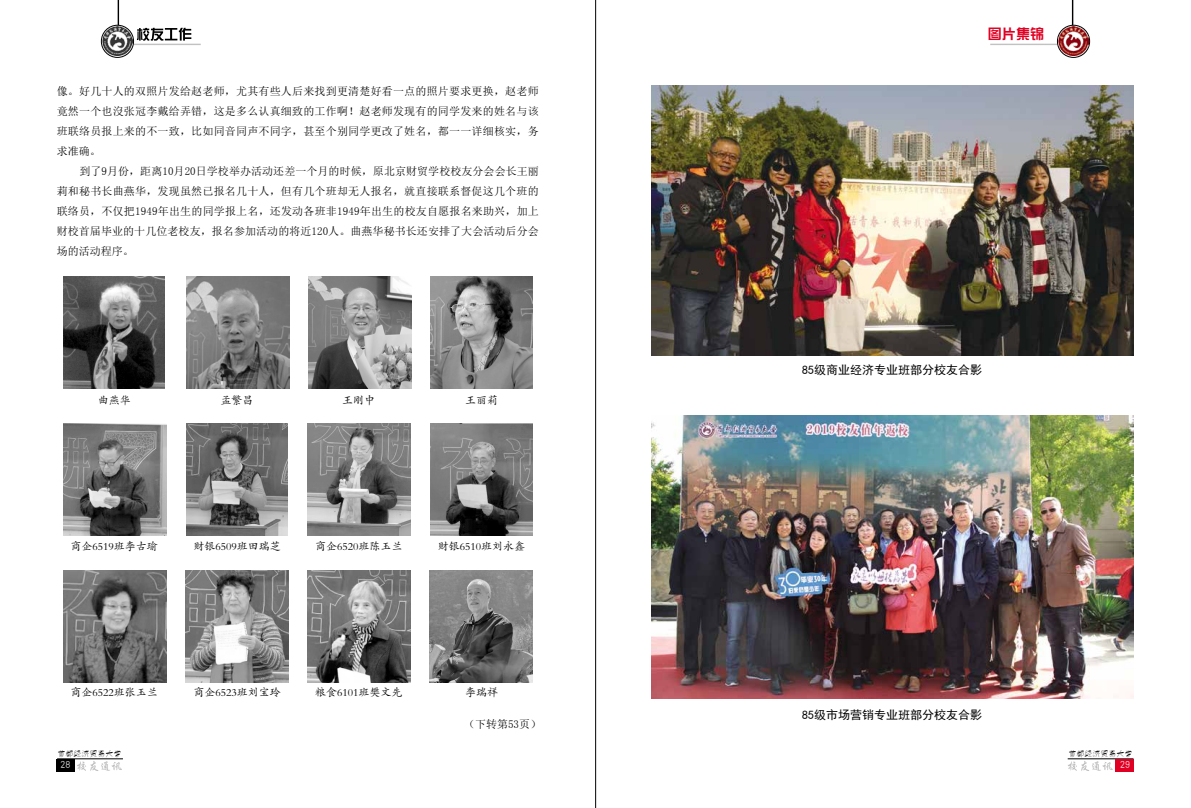
<style>
.page{position:relative;width:1191px;height:808px;background:#fff}
.page>*{position:absolute;margin:0;border:0;box-sizing:border-box;transform-origin:0 0}
.t1{font:14px "H Yk 1 gj";color:#df0023}
.t2{font:12px "Sim Hei";color:#000}
.t3{font:11px/20px "Sim Sun";letter-spacing:.005em;color:#000;text-align:justify}
.t4{font:11px "FZKTJW GB1 0";color:#000}
.t5{font:10px "H Yg 2 gj";color:#fff}
.t6{font:8px "H Yg 4 gj";color:#000}
</style>
<div class="page">
<hr style="left:1067px;top:758px;width:66px;height:1px;background:#000">
<div style="left:1115px;top:758px;width:19px;height:13px;background:#df0023"></div>
<svg style="left:1068px;top:761px;width:44px;height:10px"></svg>
<hr style="left:1072px;top:0;width:1px;height:44px;background:#000">
<hr style="left:990px;top:44px;width:91px;height:1px;background:#c2c2c2">
<div style="left:1057px;top:25px;width:32px;height:33px;border:1px solid #000;border-radius:50%"></div>
<img style="left:1058px;top:26px;width:30px;height:30px">
<hr style="left:595px;top:0;width:1px;height:808px;background:#000">
<hr style="left:118px;top:0;width:1px;height:44px;background:#000">
<hr style="left:115px;top:44px;width:86px;height:1px;background:#c2c2c2">
<hr style="left:57px;top:758px;width:66px;height:1px;background:#000">
<div style="left:56px;top:758px;width:19px;height:13px;background:#000"></div>
<div style="left:101px;top:25px;width:33px;height:32px;background:#6b6b6b;border-radius:50%"></div>
<div style="left:101px;top:25px;width:33px;height:33px;border:1px solid #000;border-radius:50%"></div>
<img style="left:103px;top:26px;width:29px;height:30px">
<svg style="left:77px;top:761px;width:45px;height:10px"></svg>
<img style="left:186px;top:277px;width:103px;height:112px">
<svg style="left:137px;top:28px;width:54px;height:13px"></svg>
<img style="left:63px;top:424px;width:103px;height:111px">
<img style="left:186px;top:424px;width:102px;height:111px">
<img style="left:307px;top:424px;width:103px;height:111px">
<img style="left:430px;top:424px;width:102px;height:111px">
<img style="left:185px;top:570px;width:103px;height:112px">
<img style="left:307px;top:570px;width:103px;height:112px">
<img style="left:429px;top:570px;width:103px;height:112px">
<img style="left:63px;top:277px;width:102px;height:112px">
<img style="left:63px;top:570px;width:103px;height:112px">
<img style="left:308px;top:277px;width:103px;height:112px">
<img style="left:430px;top:277px;width:102px;height:112px">
<img style="left:651px;top:85px;width:482px;height:270px">
<img style="left:652px;top:415px;width:481px;height:284px">
<p class="t3" style="left:57px;top:81px;width:483px">像。好几十人的双照片发给赵老师，尤其有些人后来找到更清楚好看一点的照片要求更换，赵老师竟然一个也沒张冠李戴给弄错，这是多么认真细致的工作啊！赵老师发现有的同学发来的姓名与该班联络员报上来的不一致，比如同音同声不同字，甚至个别同学更改了姓名，都一一详细核实，务求准确。</p>
<p class="t3" style="left:57px;top:161px;width:484px;text-indent:23px">到了9月份，距离10月20日学校举办活动还差一个月的时候，原北京财贸学校校友分会会长王丽莉和秘书长曲燕华，发现虽然已报名几十人，但有几个班却无人报名，就直接联系督促这几个班的联络员，不仅把1949年出生的同学报上名，还发动各班非1949年出生的校友自愿报名来助兴，加上财校首届毕业的十几位老校友，报名参加活动的将近120人。曲燕华秘书长还安排了大会活动后分会场的活动程序。</p>
<p class="t4" style="left:98px;top:395px;width:34px">曲燕华</p>
<p class="t4" style="left:221px;top:395px;width:34px">孟繁昌</p>
<p class="t4" style="left:342px;top:395px;width:34px">王刚中</p>
<p class="t4" style="left:465px;top:395px;width:34px">王丽莉</p>
<p class="t4" style="left:71px;top:541px;width:89px">商企6519班李古瑜</p>
<p class="t4" style="left:193px;top:541px;width:89px">财银6509班田瑞芝</p>
<p class="t4" style="left:315px;top:541px;width:89px">商企6520班陈玉兰</p>
<p class="t4" style="left:438px;top:541px;width:89px">财银6510班刘永鑫</p>
<p class="t4" style="left:71px;top:687px;width:89px">商企6522班张玉兰</p>
<p class="t6" style="left:57px;top:750px;width:66px">首都经济贸易大学</p>
<p class="t5" style="left:60px;top:759px;width:12px">28</p>
<p class="t4" style="left:193px;top:687px;width:89px">商企6523班刘宝玲</p>
<p class="t4" style="left:315px;top:687px;width:89px">粮食6101班樊文先</p>
<p class="t4" style="left:465px;top:687px;width:34px">李瑞祥</p>
<p class="t3" style="left:464px;top:714px;width:78px">（下转第53页）</p>
<p class="t1" style="left:988px;top:27px;width:58px">图片集锦</p>
<p class="t2" style="left:802px;top:364px;width:181px">85级商业经济专业班部分校友合影</p>
<p class="t2" style="left:802px;top:708px;width:181px">85级市场营销专业班部分校友合影</p>
<p class="t6" style="left:1068px;top:750px;width:65px">首都经济贸易大学</p>
<p class="t5" style="left:1120px;top:759px;width:11px">29</p>
</div>
